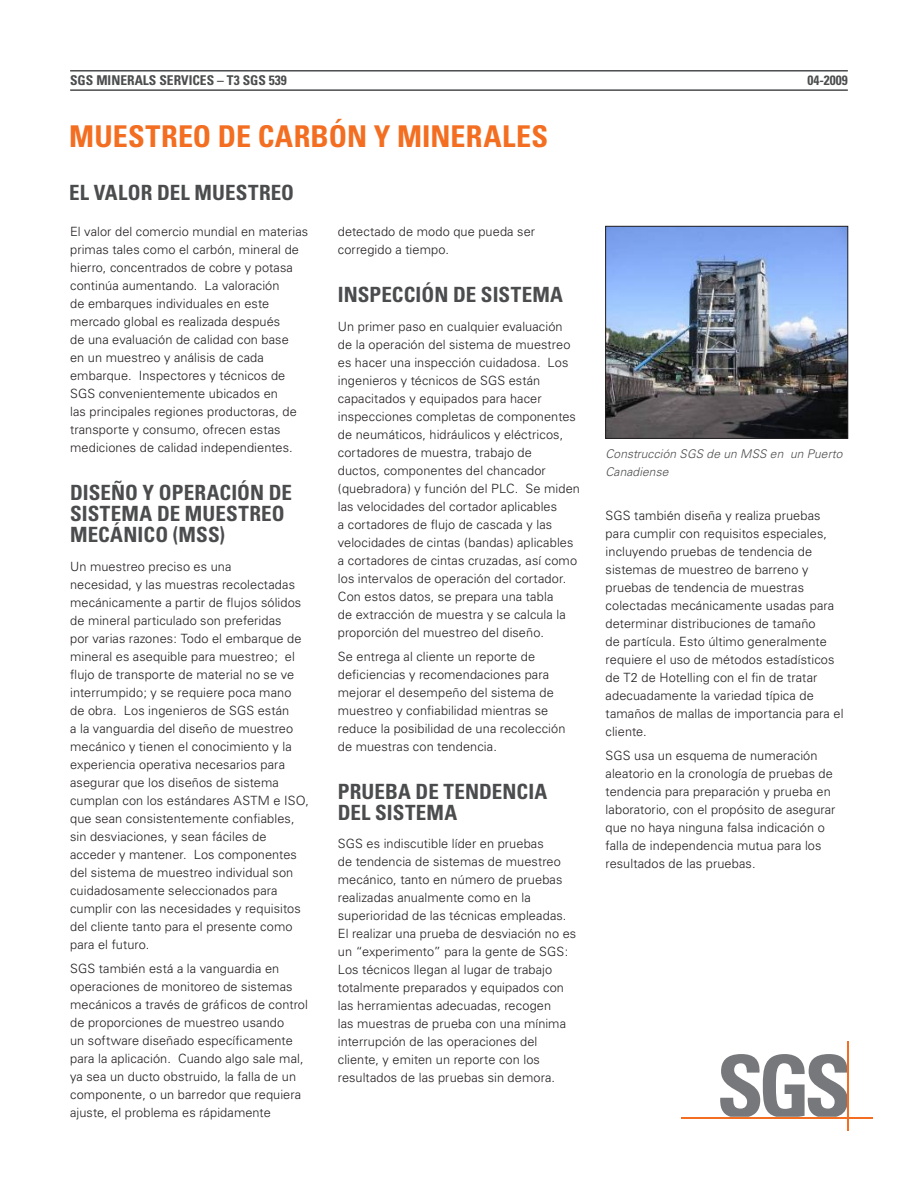
<style>
.page{position:relative;width:918px;height:1188px;background:#fff}
.page>*{position:absolute;margin:0;border:0;box-sizing:border-box;transform-origin:0 0}
.Paragraph_Style_1{font:700 condensed 30px "Univers";letter-spacing:.005em;color:#f36e21}
.HEADLINES{font:700 condensed 21px/21px "Univers";letter-spacing:.005em;color:#4b4c4d}
.sub_up{font:700 condensed 13.5px "Univers";color:#4b4c4d}
.BODY_TEXT{font:300 12.75px/18px "Univers";letter-spacing:.005em;color:#231f20}
.CAPTIONS{font:italic 300 12px/18px "Univers";letter-spacing:.01em;color:#4b4c4d}
</style>
<div class="page">
<hr style="left:70px;top:70px;width:778px;height:2px;background:#4b4c4d">
<hr style="left:70px;top:89px;width:778px;height:2px;background:#4b4c4d">
<svg style="left:720px;top:1054px;width:127px;height:63px"></svg>
<hr style="left:682px;top:1117px;width:191px;height:1px;background:#f36e21">
<hr style="left:847px;top:1042px;width:2px;height:89px;background:#f36e21">
<img style="left:607px;top:228px;width:239px;height:209px">
<div style="left:605px;top:226px;width:243px;height:213px;border:1px solid #231f20"></div>
<p class="sub_up" style="left:70px;top:72px;width:218px">SGS MINERALS SERVICES – T3 SGS 539</p>
<p class="sub_up" style="left:807px;top:72px;width:42px">04-2009</p>
<p class="Paragraph_Style_1" style="left:69px;top:118px;width:481px">MUESTREO DE CARBÓN Y MINERALES</p>
<p class="HEADLINES" style="left:69px;top:181px;width:226px">EL VALOR DEL MUESTREO</p>
<p class="BODY_TEXT" style="left:70px;top:223px;width:240px">El valor del comercio mundial en materias primas tales como el carbón, mineral de hierro, concentrados de cobre y potasa continúa aumentando. La valoración<br>de embarques individuales en este mercado global es realizada después<br>de una evaluación de calidad con base<br>en un muestreo y análisis de cada embarque. Inspectores y técnicos de SGS convenientemente ubicados en<br>las principales regiones productoras, de transporte y consumo, ofrecen estas mediciones de calidad independientes.</p>
<p class="HEADLINES" style="left:70px;top:482px;width:223px">DISEÑO Y OPERACIÓN DE<br>SISTEMA DE MUESTREO<br>MECÁNICO (MSS)</p>
<p class="BODY_TEXT" style="left:70px;top:557px;width:241px">Un muestreo preciso es una<br>necesidad, y las muestras recolectadas mecánicamente a partir de flujos sólidos de mineral particulado son preferidas<br>por varias razones: Todo el embarque de mineral es asequible para muestreo; el flujo de transporte de material no se ve interrumpido; y se requiere poca mano<br>de obra. Los ingenieros de SGS están<br>a la vanguardia del diseño de muestreo mecánico y tienen el conocimiento y la experiencia operativa necesarios para asegurar que los diseños de sistema cumplan con los estándares ASTM e ISO, que sean consistentemente confiables, sin desviaciones, y sean fáciles de acceder y mantener. Los componentes del sistema de muestreo individual son cuidadosamente seleccionados para cumplir con las necesidades y requisitos del cliente tanto para el presente como para el futuro.</p>
<p class="BODY_TEXT" style="left:70px;top:959px;width:239px">SGS también está a la vanguardia en operaciones de monitoreo de sistemas mecánicos a través de gráficos de control de proporciones de muestreo usando<br>un software diseñado específicamente para la aplicación. Cuando algo sale mal, ya sea un ducto obstruido, la falla de un componente, o un barredor que requiera ajuste, el problema es rápidamente</p>
<p class="BODY_TEXT" style="left:338px;top:223px;width:199px">detectado de modo que pueda ser corregido a tiempo.</p>
<p class="HEADLINES" style="left:338px;top:284px;width:227px">INSPECCIÓN DE SISTEMA</p>
<p class="BODY_TEXT" style="left:338px;top:317px;width:244px">Un primer paso en cualquier evaluación de la operación del sistema de muestreo es hacer una inspección cuidadosa. Los ingenieros y técnicos de SGS están capacitados y equipados para hacer inspecciones completas de componentes de neumáticos, hidráulicos y eléctricos, cortadores de muestra, trabajo de<br>ductos, componentes del chancador (quebradora) y función del PLC. Se miden las velocidades del cortador aplicables<br>a cortadores de flujo de cascada y las velocidades de cintas (bandas) aplicables a cortadores de cintas cruzadas, así como los intervalos de operación del cortador.<br>Con estos datos, se prepara una tabla<br>de extracción de muestra y se calcula la proporción del muestreo del diseño.</p>
<p class="BODY_TEXT" style="left:338px;top:647px;width:229px">Se entrega al cliente un reporte de deficiencias y recomendaciones para mejorar el desempeño del sistema de muestreo y confiabilidad mientras se reduce la posibilidad de una recolección de muestras con tendencia.</p>
<p class="HEADLINES" style="left:338px;top:781px;width:211px">PRUEBA DE TENDENCIA<br>DEL SISTEMA</p>
<p class="BODY_TEXT" style="left:338px;top:835px;width:240px">SGS es indiscutible líder en pruebas<br>de tendencia de sistemas de muestreo mecánico, tanto en número de pruebas realizadas anualmente como en la superioridad de las técnicas empleadas.<br>El realizar una prueba de desviación no es un “experimento” para la gente de SGS:<br>Los técnicos llegan al lugar de trabajo totalmente preparados y equipados con las herramientas adecuadas, recogen<br>las muestras de prueba con una mínima interrupción de las operaciones del cliente, y emiten un reporte con los resultados de las pruebas sin demora.</p>
<p class="CAPTIONS" style="left:605px;top:445px;width:238px">Construcción SGS de un MSS en un Puerto<br>Canadiense</p>
<p class="BODY_TEXT" style="left:606px;top:507px;width:239px">SGS también diseña y realiza pruebas para cumplir con requisitos especiales, incluyendo pruebas de tendencia de sistemas de muestreo de barreno y pruebas de tendencia de muestras colectadas mecánicamente usadas para determinar distribuciones de tamaño<br>de partícula. Esto último generalmente requiere el uso de métodos estadísticos de T2 de Hotelling con el fin de tratar adecuadamente la variedad típica de tamaños de mallas de importancia para el cliente.</p>
<p class="BODY_TEXT" style="left:606px;top:747px;width:231px">SGS usa un esquema de numeración aleatorio en la cronología de pruebas de tendencia para preparación y prueba en laboratorio, con el propósito de asegurar que no haya ninguna falsa indicación o falla de independencia mutua para los resultados de las pruebas.</p>
</div>
